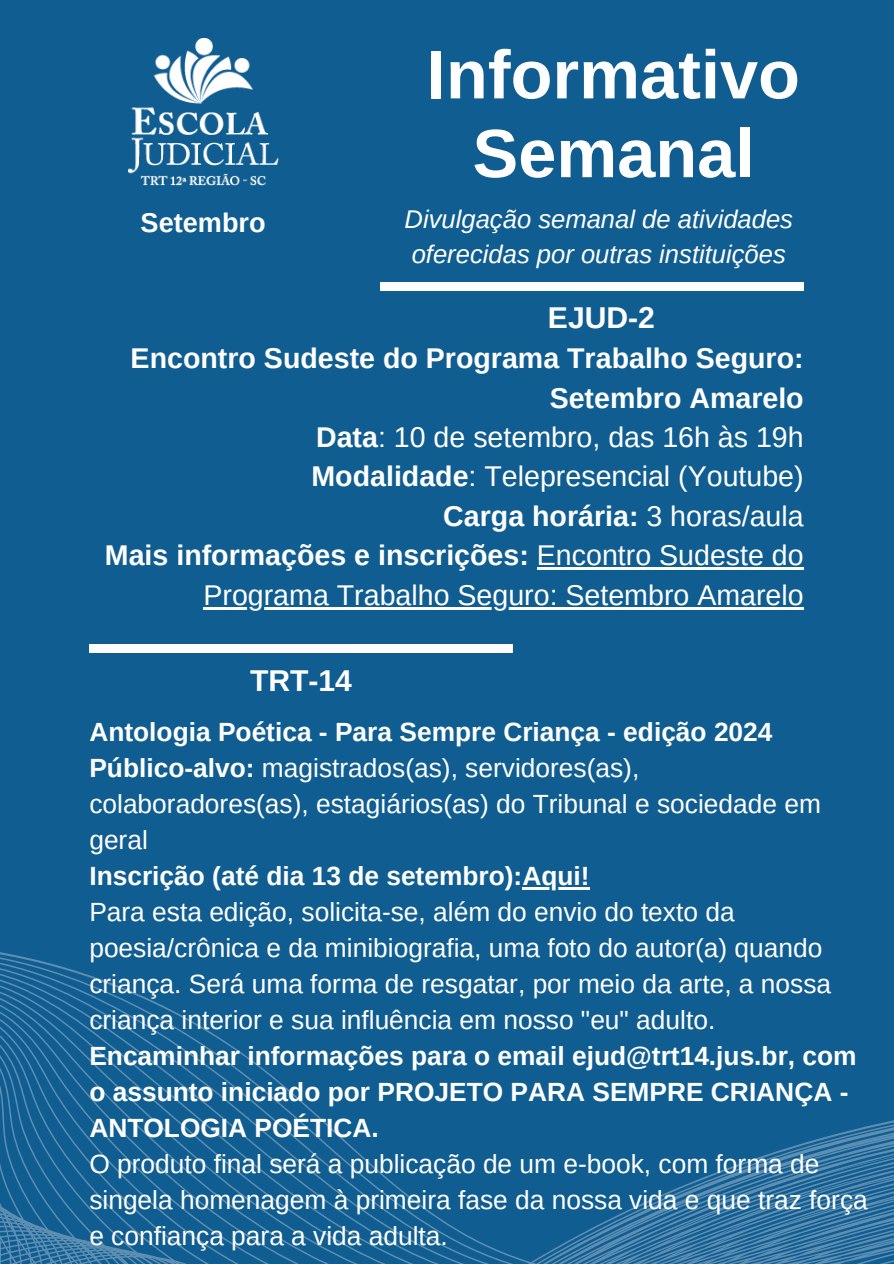
<style>
.page{position:relative;width:894px;height:1264px;background:#fff}
.page>*{position:absolute;margin:0;border:0;box-sizing:border-box;transform-origin:0 0}
.t1{font:700 68.4px/78.8px "Arimo";color:#fff;text-align:center}
.t2{font:700 30.15px "Arimo";color:#fff}
.t3{font:700 28.5px/39.3px "Arimo";color:#fff;text-align:right}
.t4{font:28.5px "Arimo";color:#fff}
.t5{font:700 27.15px "Arimo";color:#fff}
.t6{font:26.25px/36px "Arimo";color:#fff}
.t7{font:700 26.25px/36px "Arimo";color:#fff}
.t8{font:italic 25.65px/34.8px "Arimo";color:#fff}
.s1{font-weight:400}
.s2{font-weight:700}
</style>
<div class="page">
<div style="left:0;top:0;width:893px;height:1263px;background:#105d91"></div>
<div style="left:380px;top:282px;width:423px;height:9px;background:#fff"></div>
<img style="left:128px;top:39px;width:150px;height:147px">
<hr style="left:536px;top:567px;width:267px;height:2px;background:#fff">
<hr style="left:203px;top:607px;width:600px;height:2px;background:#fff">
<svg style="left:0;top:644px;width:893px;height:619px"></svg>
<div style="left:89px;top:644px;width:423px;height:9px;background:#fff"></div>
<hr style="left:522px;top:887px;width:67px;height:2px;background:#fff">
<h2 class="t5" style="left:141px;top:208px;width:126px">Setembro</h2>
<p class="t1" style="left:427px;top:35px;width:374px">Informativo<br>Semanal</p>
<p class="t8" style="left:404px;top:201px;width:390px">Divulgação semanal de atividades oferecidas por outras instituições</p>
<h4 class="t2" style="left:548px;top:301px;width:108px">EJUD-2</h4>
<h1 class="t3" style="left:105px;top:339px;width:700px">Encontro Sudeste do Programa Trabalho Seguro:<br>Setembro Amarelo<br>Data<span class="s1">: 10 de setembro, das 16h às 19h<br></span>Modalidade<span class="s1">: Telepresencial (Youtube)<br></span>Carga horária: <span class="s1">3 horas/aula<br></span>Mais informações e inscrições: <span class="s1">Encontro Sudeste do</span></h1>
<h3 class="t4" style="left:203px;top:579px;width:601px">Programa Trabalho Seguro: Setembro Amarelo</h3>
<p class="t2" style="left:250px;top:663px;width:103px">TRT-14</p>
<p class="t7" style="left:89px;top:713px;width:684px">Antologia Poética - Para Sempre Criança - edição 2024</p>
<p class="t6" style="left:89px;top:749px;width:732px"><span class="s2">Público-alvo:</span> magistrados(as), servidores(as), colaboradores(as), estagiários(as) do Tribunal e sociedade em geral</p>
<h2 class="t7" style="left:89px;top:857px;width:501px">Inscrição (até dia 13 de setembro):Aqui!</h2>
<p class="t6" style="left:89px;top:893px;width:646px">Para esta edição, solicita-se, além do envio do texto da</p>
<p class="t6" style="left:89px;top:929px;width:768px">poesia/crônica e da minibiografia, uma foto do autor(a) quando criança. Será uma forma de resgatar, por meio da arte, a nossa criança interior e sua influência em nosso "eu" adulto.<br><span class="s2">Encaminhar informações para o email ejud@trt14.jus.br, com</span></p>
<p class="t7" style="left:89px;top:1073px;width:760px">o assunto iniciado por PROJETO PARA SEMPRE CRIANÇA -<br>ANTOLOGIA POÉTICA.<br><span class="s1">O produto final será a publicação de um e-book, com forma de</span></p>
<p class="t6" style="left:89px;top:1181px;width:779px">singela homenagem à primeira fase da nossa vida e que traz força e confiança para a vida adulta.</p>
</div>
